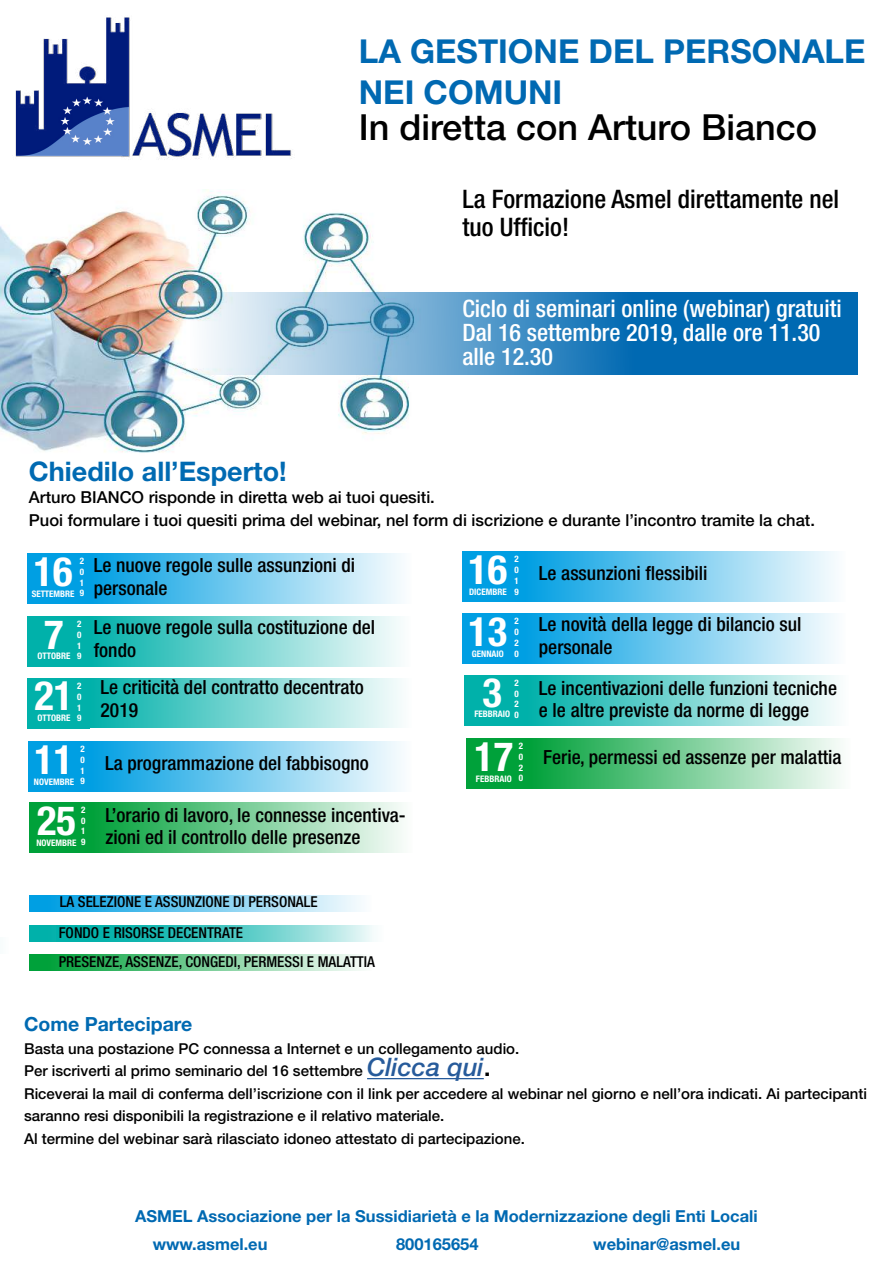
<style>
.page{position:relative;width:893px;height:1263px;background:#fff}
.page>*{position:absolute;margin:0;border:0;box-sizing:border-box;transform-origin:0 0}
.t1{font:700 condensed 40.5px "Helvetica Neue LT Std";color:#fff}
.t2{font:500 36px "Helvetica Neue LT Std";color:#000}
.t3{font:700 33px/40.5px "Helvetica Neue LT Std";color:#0069b2}
.t4{font:700 27px "Helvetica Neue LT Std";color:#006ab2}
.t5{font:500 condensed 25.5px/28.5px "Helvetica Neue LT Std";color:#000}
.t6{font:500 condensed 24px/24px "Helvetica Neue LT Std";color:#fff}
.t7{font:500 condensed 19.5px/22.5px "Helvetica Neue LT Std";color:#000}
.t8{font:700 19.5px "Helvetica Neue LT Std";color:#006ab2}
.t9{font:500 16.5px/22.5px "Helvetica Neue LT Std";color:#000}
.t10{font:700 16.5px/28.5px "Helvetica Neue LT Std";color:#0069b2}
.t11{font:500 15px/22.5px "Helvetica Neue LT Std";color:#000}
.t12{font:500 condensed 15px/30px "Helvetica Neue LT Std";color:#000}
.t13{font:700 condensed 9px/10.8px "Helvetica Neue LT Std";color:#fff;text-align:justify}
.s1{font-style:italic;font-size:25.5px;color:#275b9b}
.s2{font-size:25.5px}
</style>
<div class="page">
<div style="left:89px;top:553px;width:323px;height:50px;background:linear-gradient(to right,#009ee2,#fdfefe)"></div>
<div style="left:90px;top:802px;width:323px;height:50px;background:linear-gradient(to right,#00a039,#fdfefd)"></div>
<div style="left:528px;top:738px;width:323px;height:50px;background:linear-gradient(to right,#00a039,#fdfefd)"></div>
<div style="left:526px;top:675px;width:322px;height:50px;background:linear-gradient(to right,#00b0aa,#fbfdfd)"></div>
<div style="left:89px;top:678px;width:322px;height:50px;background:linear-gradient(to right,#00b0aa,#fbfdfd)"></div>
<div style="left:88px;top:616px;width:323px;height:50px;background:linear-gradient(to right,#00b0a9,#fdfefe)"></div>
<div style="left:523px;top:551px;width:323px;height:50px;background:linear-gradient(to right,#009ee2,#fcfefe)"></div>
<div style="left:523px;top:613px;width:323px;height:51px;background:linear-gradient(to right,#009ee2,#fcfefe)"></div>
<div style="left:89px;top:741px;width:323px;height:50px;background:linear-gradient(to right,#009ee2,#fdfefe)"></div>
<img style="left:15px;top:17px;width:277px;height:143px">
<img style="left:0;top:190px;width:443px;height:263px">
<svg style="left:190px;top:292px;width:667px;height:82px;background:#4d96c7"></svg>
<div style="left:28px;top:553px;width:62px;height:50px;background:#009fe3"></div>
<div style="left:29px;top:741px;width:62px;height:50px;background:#009fe3"></div>
<div style="left:462px;top:551px;width:63px;height:50px;background:#009fe3"></div>
<div style="left:462px;top:613px;width:63px;height:51px;background:#009fe3"></div>
<div style="left:27px;top:616px;width:62px;height:50px;background:#00b1aa"></div>
<div style="left:27px;top:678px;width:62px;height:50px;background:#00b1aa"></div>
<div style="left:465px;top:675px;width:62px;height:50px;background:#00b1aa"></div>
<div style="left:29px;top:802px;width:62px;height:50px;background:#00a13a"></div>
<div style="left:467px;top:738px;width:62px;height:50px;background:#00a13a"></div>
<hr style="left:367px;top:1078px;width:117px;height:1px;background:#275b9b">
<div style="left:29px;top:895px;width:17px;height:17px;background:#009fe3"></div>
<div style="left:45px;top:895px;width:327px;height:17px;background:linear-gradient(to right,#009ee2,#fcfefe)"></div>
<div style="left:0;top:938px;width:9px;height:16px;background:#fafdfd"></div>
<div style="left:57px;top:925px;width:327px;height:16px;background:#f8fcfc"></div>
<svg style="left:46px;top:925px;width:326px;height:17px;background:#4ec8c3"></svg>
<div style="left:45px;top:954px;width:327px;height:17px;background:linear-gradient(to right,#00a038,#fcfefc)"></div>
<div style="left:29px;top:925px;width:17px;height:17px;background:#00b1aa"></div>
<div style="left:29px;top:954px;width:17px;height:17px;background:#00a13a"></div>
<h3 class="t3" style="left:359px;top:31px;width:508px">LA GESTIONE DEL PERSONALE<br>NEI COMUNI</h3>
<h2 class="t2" style="left:359px;top:106px;width:460px">In diretta con Arturo Bianco</h2>
<h3 class="t5" style="left:462px;top:184px;width:378px">La Formazione Asmel direttamente nel tuo Ufficio!</h3>
<p class="t6" style="left:462px;top:297px;width:381px">Ciclo di seminari online (webinar) gratuiti<br>Dal 16 settembre 2019, dalle ore 11.30 alle 12.30</p>
<h3 class="t4" style="left:29px;top:454px;width:259px">Chiedilo all’Esperto!</h3>
<p class="t9" style="left:29px;top:486px;width:787px">Arturo BIANCO risponde in diretta web ai tuoi quesiti.<br>Puoi formulare i tuoi quesiti prima del webinar, nel form di iscrizione e durante l’incontro tramite la chat.</p>
<p class="t7" style="left:94px;top:554px;width:263px">Le nuove regole sulle assunzioni di personale</p>
<h1 class="t1" style="left:468px;top:545px;width:40px">16</h1>
<p class="t13" style="left:469px;top:586px;width:39px">DICEMBRE</p>
<h1 class="t1" style="left:468px;top:607px;width:40px">13</h1>
<p class="t13" style="left:514px;top:553px;width:6px">2<br>0<br>1<br>9</p>
<p class="t13" style="left:514px;top:615px;width:6px">2<br>0<br>2<br>0</p>
<h1 class="t1" style="left:34px;top:547px;width:40px">16</h1>
<p class="t13" style="left:32px;top:588px;width:44px">SETTEMBRE</p>
<p class="t13" style="left:80px;top:555px;width:6px">2<br>0<br>1<br>9</p>
<p class="t7" style="left:539px;top:561px;width:170px">Le assunzioni flessibili</p>
<p class="t7" style="left:539px;top:613px;width:264px">Le novità della legge di bilancio sul personale</p>
<p class="t7" style="left:94px;top:616px;width:283px">Le nuove regole sulla costituzione del fondo</p>
<p class="t7" style="left:101px;top:676px;width:265px">Le criticità del contratto decentrato<br>2019</p>
<p class="t7" style="left:539px;top:676px;width:300px">Le incentivazioni delle funzioni tecniche e le altre previste da norme di legge</p>
<h1 class="t1" style="left:44px;top:610px;width:21px">7</h1>
<p class="t13" style="left:77px;top:618px;width:6px">2<br>0<br>1<br>9</p>
<p class="t13" style="left:77px;top:680px;width:6px">2<br>0<br>1<br>9</p>
<p class="t13" style="left:514px;top:677px;width:6px">2<br>0<br>2<br>0</p>
<p class="t13" style="left:472px;top:648px;width:33px">GENNAIO</p>
<p class="t13" style="left:38px;top:651px;width:34px">OTTOBRE</p>
<h1 class="t1" style="left:35px;top:671px;width:40px">21</h1>
<p class="t13" style="left:38px;top:712px;width:34px">OTTOBRE</p>
<h1 class="t1" style="left:483px;top:668px;width:21px">3</h1>
<p class="t13" style="left:474px;top:709px;width:37px">FEBBRAIO</p>
<h1 class="t1" style="left:35px;top:735px;width:40px">11</h1>
<p class="t13" style="left:34px;top:776px;width:42px">NOVEMBRE</p>
<p class="t13" style="left:81px;top:743px;width:6px">2<br>0<br>1<br>9</p>
<p class="t13" style="left:81px;top:804px;width:6px">2<br>0<br>1<br>9</p>
<h1 class="t1" style="left:37px;top:796px;width:40px">25</h1>
<p class="t13" style="left:36px;top:837px;width:42px">NOVEMBRE</p>
<p class="t7" style="left:105px;top:751px;width:265px">La programmazione del fabbisogno</p>
<p class="t7" style="left:105px;top:803px;width:302px">L’orario di lavoro, le connesse incentiva&shy;zioni ed il controllo delle presenze</p>
<p class="t12" style="left:59px;top:887px;width:318px">LA SELEZIONE E ASSUNZIONE DI PERSONALE<br>FONDO E RISORSE DECENTRATE<br>PRESENZE, ASSENZE, CONGEDI, PERMESSI E MALATTIA</p>
<h1 class="t1" style="left:474px;top:732px;width:40px">17</h1>
<p class="t13" style="left:476px;top:773px;width:37px">FEBBRAIO</p>
<p class="t13" style="left:519px;top:740px;width:6px">2<br>0<br>2<br>0</p>
<p class="t7" style="left:543px;top:745px;width:300px">Ferie, permessi ed assenze per malattia</p>
<p class="t8" style="left:24px;top:1012px;width:170px">Come Partecipare</p>
<p class="t11" style="left:24px;top:1037px;width:844px">Basta una postazione PC connessa a Internet e un collegamento audio.<br>Per iscriverti al primo seminario del 16 settembre <span class="s1">Clicca qui</span><span class="s2">.<br></span>Riceverai la mail di conferma dell’iscrizione con il link per accedere al webinar nel giorno e nell’ora indicati. Ai partecipanti saranno resi disponibili la registrazione e il relativo materiale.<br>Al termine del webinar sarà rilasciato idoneo attestato di partecipazione.</p>
<p class="t10" style="left:153px;top:1201px;width:606px;text-indent:-18px">ASMEL Associazione per la Sussidiarietà e la Modernizzazione degli Enti Locali www.asmel.eu</p>
<p class="t10" style="left:396px;top:1229px;width:84px">800165654</p>
<p class="t10" style="left:593px;top:1229px;width:148px">webinar@asmel.eu</p>
</div>
